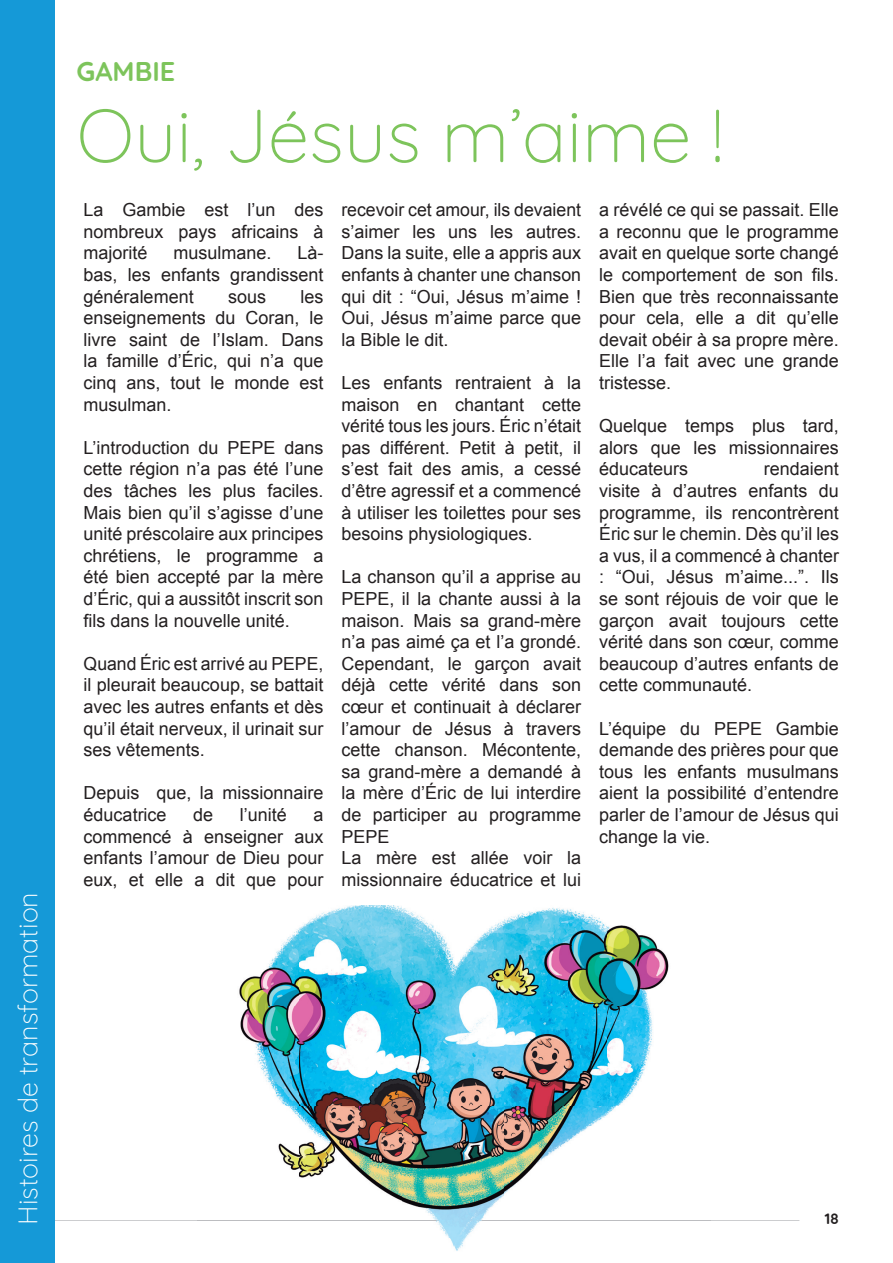
<style>
.page{position:relative;width:893px;height:1263px;background:#fff}
.page>*{position:absolute;margin:0;border:0;box-sizing:border-box;transform-origin:0 0}
.t1{font:300 75px "Quicksand";color:#7dc45b}
.t2{font:300 27px "Quicksand";color:#fff}
.t3{font:700 27px "Quicksand";color:#7dc45b}
.t4{font:18px/21.6px "Arial";color:#231f20;text-align:justify}
.t5{font:700 15px "Quicksand";color:#231f20}
</style>
<div class="page">
<hr style="left:710px;top:1220px;width:89px;height:1px;background:#bcbdc0">
<hr style="left:53px;top:1220px;width:144px;height:1px;background:#bcbdc0">
<div style="left:0;top:0;width:54px;height:1263px;background:#1599d7"></div>
<img style="left:239px;top:906px;width:430px;height:345px">
<img style="left:197px;top:1220px;width:513px;height:1px">
<h2 class="t2" style="left:7px;top:1225px;width:334px;rotate:-90deg">Histoires de transformation</h2>
<h2 class="t3" style="left:77px;top:49px;width:100px">GAMBIE</h2>
<h1 class="t1" style="left:77px;top:77px;width:648px">Oui, Jésus m’aime !</h1>
<p class="t4" style="left:84px;top:199px;width:241px">La Gambie est l’un des nombreux pays africains à majorité</p>
<p class="t4" style="left:84px;top:242px;width:241px;text-indent:214px">Là&shy;bas, les enfants grandissent généralement</p>
<p class="t4" style="left:173px;top:242px;width:100px">musulmane.</p>
<p class="t4" style="left:84px;top:286px;width:241px;text-indent:217px">les enseignements du Coran, le livre saint de l’Islam. Dans la famille d’Éric, qui n’a que cinq ans, tout le monde est musulman.</p>
<p class="t4" style="left:84px;top:437px;width:241px">L’introduction du PEPE dans cette région n’a pas été l’une des tâches les plus faciles.<br>Mais bien qu’il s’agisse d’une unité préscolaire aux principes chrétiens, le programme a été bien accepté par la mère d’Éric, qui a aussitôt inscrit son fils dans la nouvelle unité.</p>
<p class="t4" style="left:84px;top:653px;width:241px">Quand Éric est arrivé au PEPE, il pleurait beaucoup, se battait avec les autres enfants et dès qu’il était nerveux, il urinait sur ses vêtements.</p>
<p class="t4" style="left:84px;top:782px;width:241px">Depuis que, la missionnaire éducatrice</p>
<p class="t4" style="left:228px;top:286px;width:40px">sous</p>
<p class="t4" style="left:193px;top:804px;width:22px">de</p>
<p class="t4" style="left:240px;top:804px;width:49px">l’unité</p>
<p class="t4" style="left:84px;top:804px;width:241px;text-indent:230px">a commencé à enseigner aux enfants l’amour de Dieu pour eux, et elle a dit que pour</p>
<p class="t4" style="left:341px;top:199px;width:241px">recevoir cet amour, ils devaient s’aimer les uns les autres.<br>Dans la suite, elle a appris aux enfants à chanter une chanson qui dit : “Oui, Jésus m’aime !<br>Oui, Jésus m’aime parce que la Bible le dit.</p>
<p class="t4" style="left:341px;top:372px;width:241px">Les enfants rentraient à la maison en chantant cette vérité tous les jours. Éric n’était pas différent. Petit à petit, il s’est fait des amis, a cessé d’être agressif et a commencé à utiliser les toilettes pour ses besoins physiologiques.</p>
<p class="t4" style="left:341px;top:566px;width:241px;text-align:left">La chanson qu’il a apprise au<br>PEPE, il la chante aussi à la maison. Mais sa grand-mère n’a pas aimé ça et l’a grondé.<br>Cependant, le garçon avait déjà cette vérité dans son cœur et continuait à déclarer l’amour de Jésus à travers cette chanson. Mécontente, sa grand-mère a demandé à la mère d’Éric de lui interdire de participer au programme<br>PEPE<br>La mère est allée voir la missionnaire éducatrice et lui</p>
<p class="t4" style="left:599px;top:199px;width:241px">a révélé ce qui se passait. Elle a reconnu que le programme avait en quelque sorte changé le comportement de son fils.<br>Bien que très reconnaissante pour cela, elle a dit qu’elle devait obéir à sa propre mère.<br>Elle l’a fait avec une grande tristesse.</p>
<p class="t4" style="left:599px;top:415px;width:241px">Quelque temps plus tard, alors que les missionnaires éducateurs</p>
<p class="t4" style="left:599px;top:458px;width:241px;text-indent:165px">rendaient visite à d’autres enfants du programme, ils rencontrèrent Éric sur le chemin. Dès qu’il les a vus, il a commencé à chanter : “Oui, Jésus m’aime...”. Ils se sont réjouis de voir que le garçon avait toujours cette vérité dans son cœur, comme beaucoup d’autres enfants de cette communauté.</p>
<p class="t4" style="left:599px;top:718px;width:241px">L’équipe du PEPE Gambie demande des prières pour que tous les enfants musulmans aient la possibilité d’entendre parler de l’amour de Jésus qui change la vie.</p>
<p class="t5" style="left:825px;top:1206px;width:16px">18</p>
</div>
